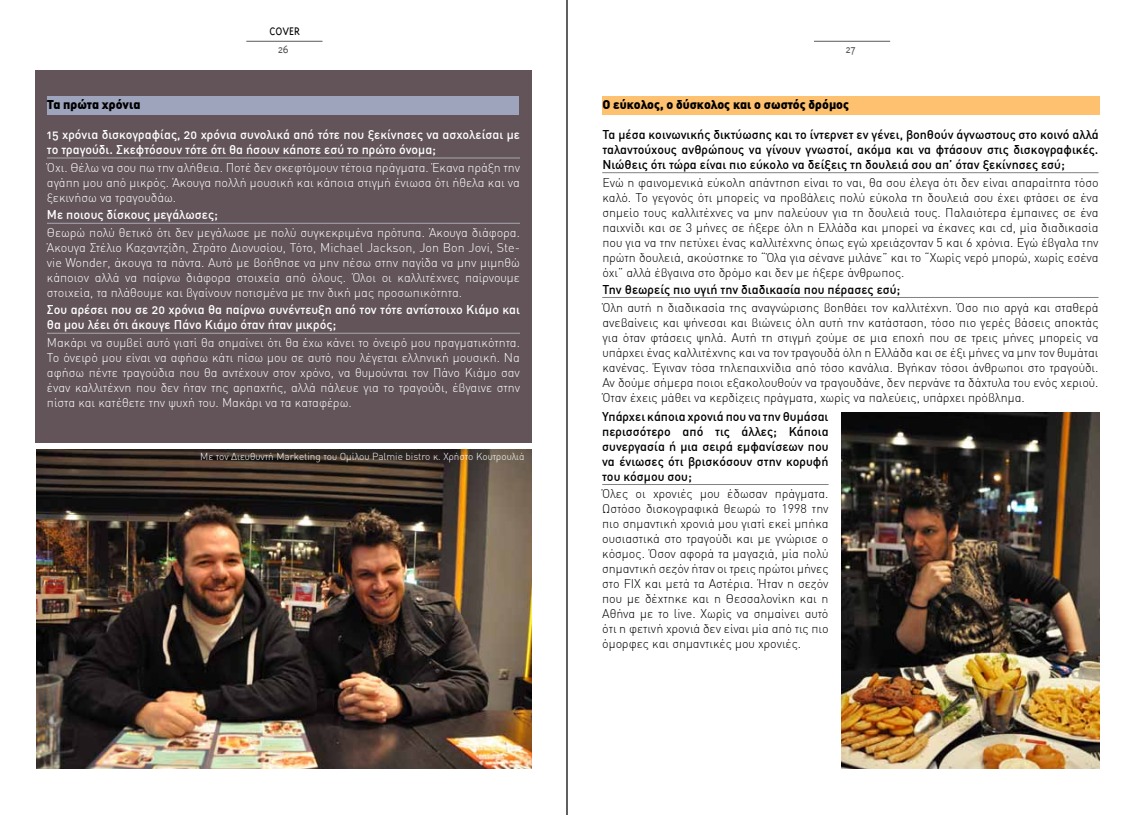
<style>
.page{position:relative;width:1134px;height:815px;background:#fff}
.page>*{position:absolute;margin:0;border:0;box-sizing:border-box;transform-origin:0 0}
.t1{font:300 12.5px/15px "DIN Greek";color:#000;text-align:justify}
.t2{font:300 12.5px/15px "DIN Greek";color:#fff;text-align:justify}
.t3{font:12.5px/15px "DIN Greek Medium Alternate";color:#000;text-align:justify}
.t4{font:12.5px/15px "DIN Greek Medium Alternate";color:#fff}
.t5{font:12.5px "DIN Greek Black Alternate";color:#000}
.t6{font:300 12.5px "Triplex Greek";color:#000}
.t7{font:300 12.5px "Triplex Greek";color:#58595b}
.t8{font:300 10px "DIN Greek";color:#fff}
</style>
<div class="page">
<div style="left:35px;top:71px;width:496px;height:372px;background:#625459"></div>
<div style="left:48px;top:96px;width:471px;height:19px;background:#9fa4bd"></div>
<div style="left:602px;top:96px;width:497px;height:19px;background:#fdc16f"></div>
<hr style="left:246px;top:41px;width:76px;height:1px;background:#58595b">
<hr style="left:814px;top:41px;width:76px;height:1px;background:#58595b">
<img style="left:36px;top:449px;width:495px;height:320px">
<img style="left:842px;top:413px;width:257px;height:356px">
<hr style="left:47px;top:158px;width:473px;height:1px;background:#a7a9ac">
<hr style="left:47px;top:223px;width:473px;height:1px;background:#a7a9ac">
<hr style="left:47px;top:333px;width:473px;height:1px;background:#a7a9ac">
<hr style="left:602px;top:172px;width:496px;height:1px;background:#808285">
<hr style="left:602px;top:297px;width:496px;height:1px;background:#808285">
<hr style="left:602px;top:484px;width:226px;height:1px;background:#808285">
<hr style="left:566px;top:0;width:2px;height:815px;background:#000">
<p class="t6" style="left:270px;top:24px;width:32px">COVER</p>
<p class="t7" style="left:278px;top:43px;width:13px">26</p>
<p class="t7" style="left:845px;top:43px;width:12px">27</p>
<p class="t5" style="left:47px;top:97px;width:95px">Τα πρώτα χρόνια</p>
<p class="t4" style="left:47px;top:127px;width:475px">15 χρόνια δισκογραφίας, 20 χρόνια συνολικά από τότε που ξεκίνησες να ασχολείσαι με το τραγούδι. Σκεφτόσουν τότε ότι θα ήσουν κάποτε εσύ το πρώτο όνομα;</p>
<p class="t2" style="left:47px;top:160px;width:475px">Όχι. Θέλω να σου πω την αλήθεια. Ποτέ δεν σκεφτόμουν τέτοια πράγματα. Έκανα πράξη την αγάπη μου από μικρός. Άκουγα πολλή μουσική και κάποια στιγμή ένιωσα ότι ήθελα και να ξεκινήσω να τραγουδάω.</p>
<p class="t4" style="left:47px;top:207px;width:172px">Με ποιους δίσκους μεγάλωσες;</p>
<p class="t2" style="left:47px;top:225px;width:475px">Θεωρώ πολύ θετικό ότι δεν μεγάλωσε με πολύ συγκεκριμένα πρότυπα. Άκουγα διάφορα.<br>Άκουγα Στέλιο Καζαντζίδη, Στράτο Διονυσίου, Τότο, Michael Jackson, Jon Bon Jovi, Ste&shy;vie Wonder, άκουγα τα πάντα. Αυτό με βοήθησε να μην πέσω στην παγίδα να μην μιμηθώ κάποιον αλλά να παίρνω διάφορα στοιχεία από όλους. Όλοι οι καλλιτέχνες παίρνουμε στοιχεία, τα πλάθουμε και βγαίνουν ποτισμένα με την δική μας προσωπικότητα.</p>
<p class="t4" style="left:47px;top:302px;width:475px">Σου αρέσει που σε 20 χρόνια θα παίρνω συνέντευξη από τον τότε αντίστοιχο Κιάμο και θα μου λέει ότι άκουγε Πάνο Κιάμο όταν ήταν μικρός;</p>
<p class="t2" style="left:47px;top:335px;width:475px">Μακάρι να συμβεί αυτό γιατί θα σημαίνει ότι θα έχω κάνει το όνειρό μου πραγματικότητα.<br>Το όνειρό μου είναι να αφήσω κάτι πίσω μου σε αυτό που λέγεται ελληνική μουσική. Να αφήσω πέντε τραγούδια που θα αντέχουν στον χρόνο, να θυμούνται τον Πάνο Κιάμο σαν έναν καλλιτέχνη που δεν ήταν της αρπαχτής, αλλά πάλευε για το τραγούδι, έβγαινε στην πίστα και κατέθετε την ψυχή του. Μακάρι να τα καταφέρω.</p>
<p class="t8" style="left:200px;top:451px;width:326px">Mε τον Διευθυντή Marketing του Ομίλου Palmie bistro κ. Χρήστο Κουτρουλιά</p>
<p class="t5" style="left:602px;top:97px;width:248px">Ο εύκολος, ο δύσκολος και ο σωστός δρόμος</p>
<p class="t3" style="left:602px;top:127px;width:498px">Τα μέσα κοινωνικής δικτύωσης και το ίντερνετ εν γένει, βοηθούν άγνωστους στο κοινό αλλά ταλαντούχους ανθρώπους να γίνουν γνωστοί, ακόμα και να φτάσουν στις δισκογραφικές.<br>Νιώθεις ότι τώρα είναι πιο εύκολο να δείξεις τη δουλειά σου απ’ όταν ξεκίνησες εσύ;</p>
<p class="t1" style="left:602px;top:175px;width:498px">Ενώ η φαινομενικά εύκολη απάντηση είναι το ναι, θα σου έλεγα ότι δεν είναι απαραίτητα τόσο καλό. Το γεγονός ότι μπορείς να προβάλεις πολύ εύκολα τη δουλειά σου έχει φτάσει σε ένα σημείο τους καλλιτέχνες να μην παλεύουν για τη δουλειά τους. Παλαιότερα έμπαινες σε ένα παιχνίδι και σε 3 μήνες σε ήξερε όλη η Ελλάδα και μπορεί να έκανες και cd, μία διαδικασία που για να την πετύχει ένας καλλιτέχνης όπως εγώ χρειάζονταν 5 και 6 χρόνια. Εγώ έβγαλα την πρώτη δουλειά, ακούστηκε το “Όλα για σένανε μιλάνε” και το “Χωρίς νερό μπορώ, χωρίς εσένα όχι” αλλά έβγαινα στο δρόμο και δεν με ήξερε άνθρωπος.</p>
<p class="t3" style="left:602px;top:282px;width:299px">Την θεωρείς πιο υγιή την διαδικασία που πέρασες εσύ;</p>
<p class="t1" style="left:602px;top:300px;width:498px">Όλη αυτή η διαδικασία της αναγνώρισης βοηθάει τον καλλιτέχνη. Όσο πιο αργά και σταθερά ανεβαίνεις και ψήνεσαι και βιώνεις όλη αυτή την κατάσταση, τόσο πιο γερές βάσεις αποκτάς για όταν φτάσεις ψηλά. Αυτή τη στιγμή ζούμε σε μια εποχή που σε τρεις μήνες μπορείς να υπάρχει ένας καλλιτέχνης και να τον τραγουδά όλη η Ελλάδα και σε έξι μήνες να μην τον θυμάται κανένας. Έγιναν τόσα τηλεπαιχνίδια από τόσο κανάλια. Βγήκαν τόσοι άνθρωποι στο τραγούδι.<br>Αν δούμε σήμερα ποιοι εξακολουθούν να τραγουδάνε, δεν περνάνε τα δάχτυλα του ενός χεριού.<br>Όταν έχεις μάθει να κερδίζεις πράγματα, χωρίς να παλεύεις, υπάρχει πρόβλημα.</p>
<p class="t3" style="left:602px;top:408px;width:228px">Υπάρχει κάποια χρονιά που να την θυμάσαι περισσότερο από τις άλλες; Κάποια συνεργασία ή μια σειρά εμφανίσεων που να ένιωσες ότι βρισκόσουν στην κορυφή του κόσμου σου;</p>
<p class="t1" style="left:602px;top:486px;width:228px">Όλες οι χρονιές μου έδωσαν πράγματα.<br>Ωστόσο δισκογραφικά θεωρώ το 1998 την πιο σημαντική χρονιά μου γιατί εκεί μπήκα ουσιαστικά στο τραγούδι και με γνώρισε ο κόσμος. Όσον αφορά τα μαγαζιά, μία πολύ σημαντική σεζόν ήταν οι τρεις πρώτοι μήνες στο FIX και μετά τα Αστέρια. Ήταν η σεζόν που με δέχτηκε και η Θεσσαλονίκη και η Αθήνα με το live. Χωρίς να σημαίνει αυτό ότι η φετινή χρονιά δεν είναι μία από τις πιο όμορφες και σημαντικές μου χρονιές.</p>
</div>
